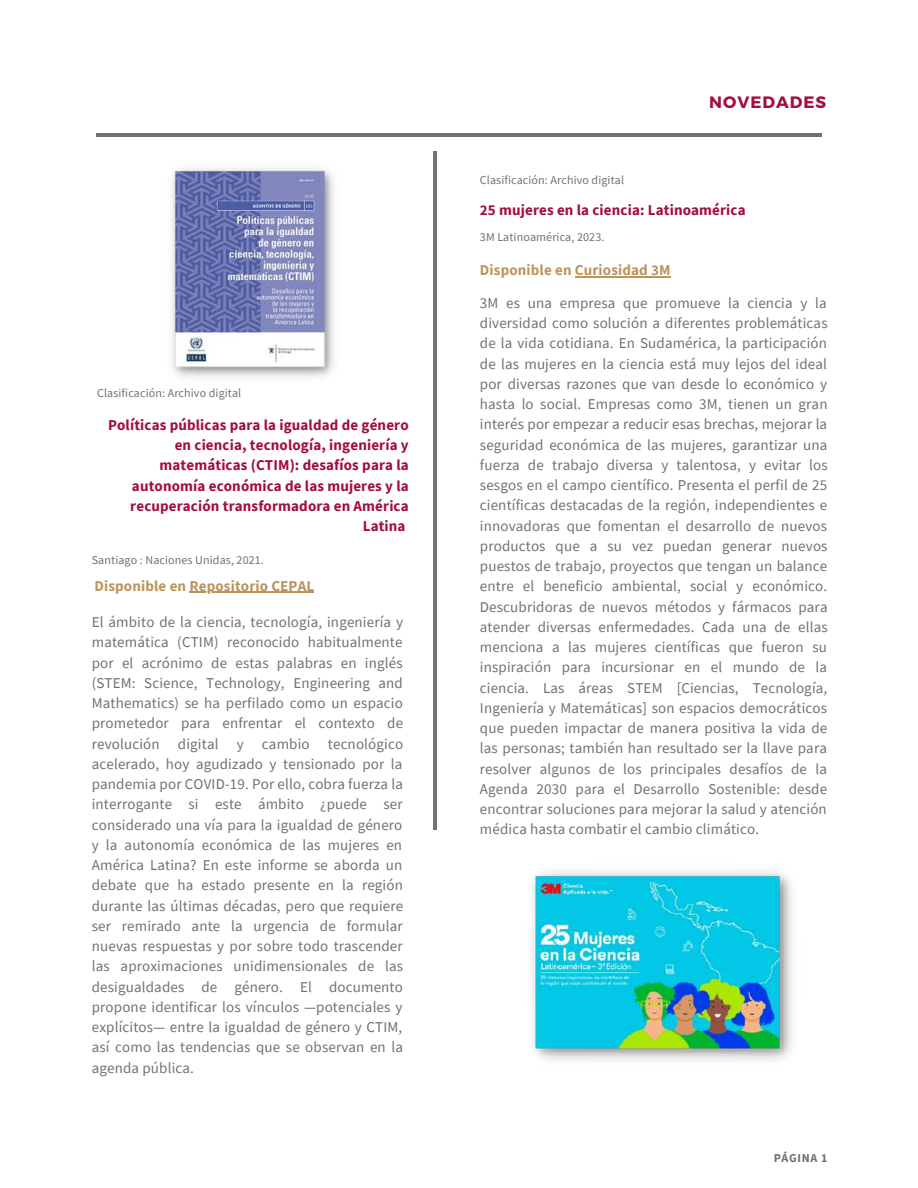
<style>
.page{position:relative;width:918px;height:1188px;background:#fff}
.page>*{position:absolute;margin:0;border:0;box-sizing:border-box;transform-origin:0 0}
.t1{font:700 16.5px "Montserrat";letter-spacing:.06em;color:#a20f3b}
.t2{font:15px/20.2px "Source Sans Pro";letter-spacing:.01em;color:#6f7271;text-align:justify}
.t3{font:700 15px/20.2px "Source Sans Pro";letter-spacing:.01em;color:#a20f3b;text-align:right}
.t4{font:700 15px "Source Sans Pro";letter-spacing:.01em;color:#bc955c}
.t5{font:12px "Source Sans Pro";letter-spacing:.01em;color:#6f7271}
.t6{font:700 12px "Source Sans Pro";letter-spacing:.06em;color:#6f7271}
</style>
<div class="page">
<hr style="left:96px;top:133px;width:726px;height:3px;background:#6f7271">
<hr style="left:433px;top:152px;width:3px;height:678px;background:#6f7271">
<img style="left:171px;top:167px;width:163px;height:211px">
<img style="left:532px;top:871px;width:261px;height:190px">
<hr style="left:189px;top:592px;width:125px;height:1px;background:#bc955c">
<hr style="left:575px;top:277px;width:96px;height:1px;background:#bc955c">
<p class="t5" style="left:97px;top:385px;width:146px">Clasificación: Archivo digital</p>
<p class="t3" style="left:108px;top:414px;width:302px">Políticas públicas para la igualdad de género en ciencia, tecnología, ingeniería y matemáticas (CTIM): desafíos para la autonomía económica de las mujeres y la recuperación transformadora en América Latina</p>
<p class="t5" style="left:92px;top:552px;width:174px">Santiago : Naciones Unidas, 2021.</p>
<p class="t4" style="left:94px;top:576px;width:221px">Disponible en Repositorio CEPAL</p>
<p class="t2" style="left:92px;top:612px;width:313px">El ámbito de la ciencia, tecnología, ingeniería y matemática (CTIM) reconocido habitualmente por el acrónimo de estas palabras en inglés (STEM: Science, Technology, Engineering and Mathematics) se ha perfilado como un espacio prometedor para enfrentar el contexto de revolución digital y cambio tecnológico acelerado, hoy agudizado y tensionado por la pandemia por COVID-19. Por ello, cobra fuerza la interrogante si este ámbito ¿puede ser considerado una vía para la igualdad de género y la autonomía económica de las mujeres en América Latina? En este informe se aborda un debate que ha estado presente en la región durante las últimas décadas, pero que requiere ser remirado ante la urgencia de formular nuevas respuestas y por sobre todo trascender las aproximaciones unidimensionales de las desigualdades de género. El documento propone identificar los vínculos —potenciales y explícitos— entre la igualdad de género y CTIM, así como las tendencias que se observan en la agenda pública.</p>
<p class="t1" style="left:709px;top:92px;width:119px">NOVEDADES</p>
<p class="t5" style="left:480px;top:173px;width:146px">Clasificación: Archivo digital</p>
<p class="t3" style="left:480px;top:200px;width:267px">25 mujeres en la ciencia: Latinoamérica</p>
<p class="t5" style="left:480px;top:229px;width:126px">3M Latinoamérica, 2023.</p>
<p class="t4" style="left:480px;top:261px;width:192px">Disponible en Curiosidad 3M</p>
<p class="t2" style="left:480px;top:293px;width:349px">3M es una empresa que promueve la ciencia y la diversidad como solución a diferentes problemáticas de la vida cotidiana. En Sudamérica, la participación de las mujeres en la ciencia está muy lejos del ideal por diversas razones que van desde lo económico y hasta lo social. Empresas como 3M, tienen un gran interés por empezar a reducir esas brechas, mejorar la seguridad económica de las mujeres, garantizar una fuerza de trabajo diversa y talentosa, y evitar los sesgos en el campo científico. Presenta el perfil de 25 científicas destacadas de la región, independientes e innovadoras que fomentan el desarrollo de nuevos productos que a su vez puedan generar nuevos puestos de trabajo, proyectos que tengan un balance entre el beneficio ambiental, social y económico.<br>Descubridoras de nuevos métodos y fármacos para atender diversas enfermedades. Cada una de ellas menciona a las mujeres científicas que fueron su inspiración para incursionar en el mundo de la ciencia. Las áreas STEM [Ciencias, Tecnología, Ingeniería y Matemáticas] son espacios democráticos que pueden impactar de manera positiva la vida de las personas; también han resultado ser la llave para resolver algunos de los principales desafíos de la Agenda 2030 para el Desarrollo Sostenible: desde encontrar soluciones para mejorar la salud y atención médica hasta combatir el cambio climático.</p>
<p class="t6" style="left:774px;top:1150px;width:55px">PÁGINA 1</p>
</div>
